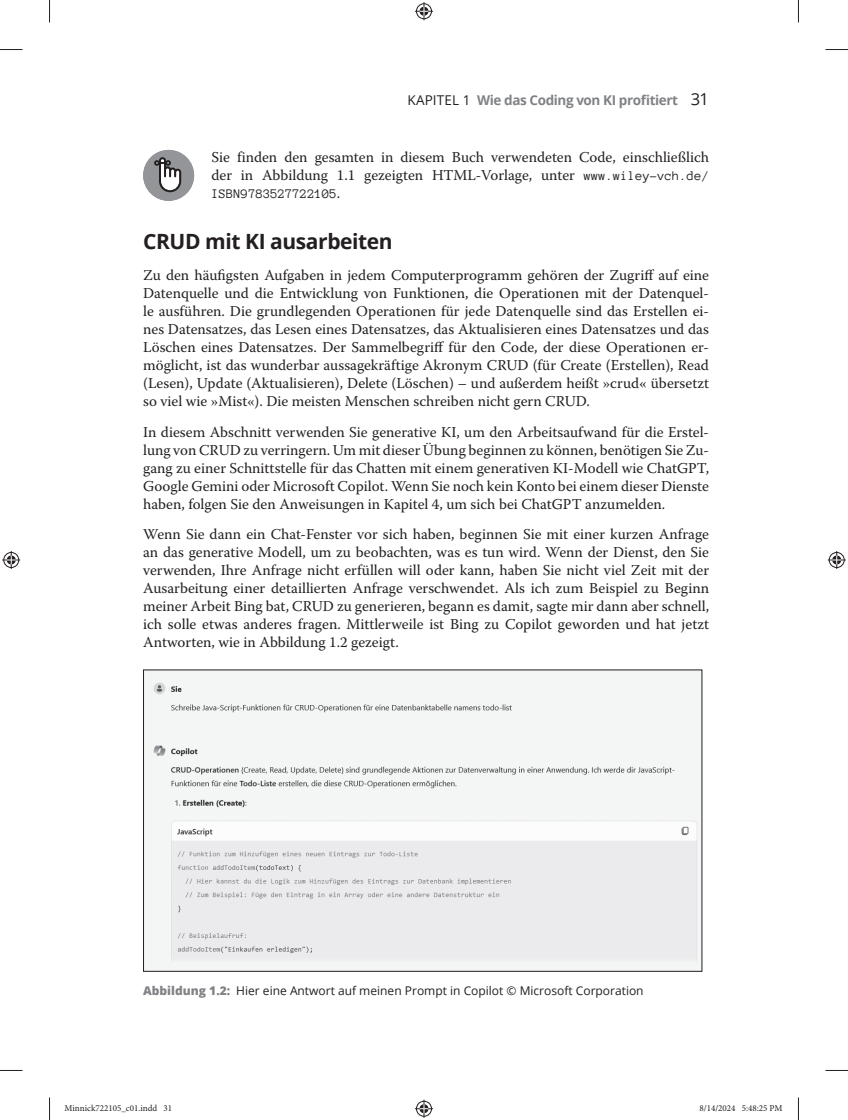
<style>
.page{position:relative;width:848px;height:1120px;background:#fff}
.page>*{position:absolute;margin:0;border:0;box-sizing:border-box;transform-origin:0 0}
.t1{font:700 21px "Open Sans";letter-spacing:-.02em;color:#231f20}
.t2{font:15px/18px "Warnock Pro";color:#231f20;text-align:justify}
.t3{font:700 13.5px "Open Sans";letter-spacing:-.03em;color:#808285}
.t4{font:13.5px "Anonymous Pro";color:#231f20}
.t5{font:12px "Open Sans";color:#231f20}
.t6{font:9px "Minion Pro";color:#231f20}
.s1{font-weight:400;color:#231f20}
.s2{font-weight:400;font-size:16.5px;color:#231f20}
.s3{font-family:"Anonymous Pro";font-size:13.5px}
.s4{font-family:"Warnock Pro";font-size:15px}
.s5{font-weight:800;color:#808285}
</style>
<div class="page">
<div style="left:143px;top:150px;width:51px;height:51px;background:#939598;border-radius:50%"></div>
<svg style="left:154px;top:157px;width:27px;height:35px"></svg>
<img style="left:145px;top:671px;width:555px;height:298px">
<svg style="left:0;top:49px;width:22px;height:1px"></svg>
<svg style="left:825px;top:49px;width:22px;height:1px"></svg>
<svg style="left:0;top:1070px;width:22px;height:1px"></svg>
<svg style="left:825px;top:1070px;width:22px;height:1px"></svg>
<svg style="left:49px;top:0;width:1px;height:23px"></svg>
<svg style="left:49px;top:1097px;width:1px;height:22px"></svg>
<svg style="left:798px;top:0;width:1px;height:23px"></svg>
<svg style="left:798px;top:1097px;width:1px;height:22px"></svg>
<svg style="left:415px;top:2px;width:18px;height:18px"></svg>
<svg style="left:415px;top:1099px;width:18px;height:18px"></svg>
<svg style="left:2px;top:551px;width:18px;height:18px"></svg>
<svg style="left:827px;top:551px;width:18px;height:18px"></svg>
<p class="t3" style="left:407px;top:90px;width:303px"><span class="s1">KAPITEL 1</span> Wie das Coding von KI profitiert <span class="s2">31</span></p>
<p class="t2" style="left:211px;top:148px;width:499px">Sie finden den gesamten in diesem Buch verwendeten Code, einschließlich der in Abbildung 1.1 gezeigten HTML-Vorlage, unter <span class="s3">www.wiley-vch.de/</span></p>
<p class="t4" style="left:211px;top:186px;width:130px">ISBN9783527722105<span class="s4">.</span></p>
<h1 class="t1" style="left:143px;top:226px;width:251px">CRUD mit KI ausarbeiten</h1>
<p class="t2" style="left:143px;top:265px;width:567px">Zu den häufigsten Aufgaben in jedem Computerprogramm gehören der Zugriff auf eine Datenquelle und die Entwicklung von Funktionen, die Operationen mit der Datenquel&shy;le ausführen. Die grundlegenden Operationen für jede Datenquelle sind das Erstellen ei&shy;nes Datensatzes, das Lesen eines Datensatzes, das Aktualisieren eines Datensatzes und das Löschen eines Datensatzes. Der Sammelbegriff für den Code, der diese Operationen er&shy;möglicht, ist das wunderbar aussagekräftige Akronym CRUD (für Create (Erstellen), Read (Lesen), Update (Aktualisieren), Delete (Löschen) – und außerdem heißt »crud« übersetzt so viel wie »Mist«). Die meisten Menschen schreiben nicht gern CRUD.</p>
<p class="t2" style="left:143px;top:422px;width:567px">In diesem Abschnitt verwenden Sie generative KI, um den Arbeitsaufwand für die Erstel&shy;lung von CRUD zu verringern. Um mit dieser Übung beginnen zu können, benötigen Sie Zu&shy;gang zu einer Schnittstelle für das Chatten mit einem generativen KI-Modell wie ChatGPT, Google Gemini oder Microsoft Copilot. Wenn Sie noch kein Konto bei einem dieser Dienste haben, folgen Sie den Anweisungen in Kapitel 4, um sich bei ChatGPT anzumelden.</p>
<p class="t2" style="left:143px;top:525px;width:567px">Wenn Sie dann ein Chat-Fenster vor sich haben, beginnen Sie mit einer kurzen Anfrage an das generative Modell, um zu beobachten, was es tun wird. Wenn der Dienst, den Sie verwenden, Ihre Anfrage nicht erfüllen will oder kann, haben Sie nicht viel Zeit mit der Ausarbeitung einer detaillierten Anfrage verschwendet. Als ich zum Beispiel zu Beginn meiner Arbeit Bing bat, CRUD zu generieren, begann es damit, sagte mir dann aber schnell, ich solle etwas anderes fragen. Mittlerweile ist Bing zu Copilot geworden und hat jetzt Antworten, wie in Abbildung 1.2 gezeigt.</p>
<p class="t5" style="left:143px;top:982px;width:502px"><span class="s5">Abbildung 1.2:</span> Hier eine Antwort auf meinen Prompt in Copilot © Microsoft Corporation</p>
<p class="t6" style="left:64px;top:1102px;width:109px">Minnick722105_c01.indd 31</p>
<p class="t6" style="left:699px;top:1102px;width:85px">8/14/2024 5:48:25 PM</p>
</div>
